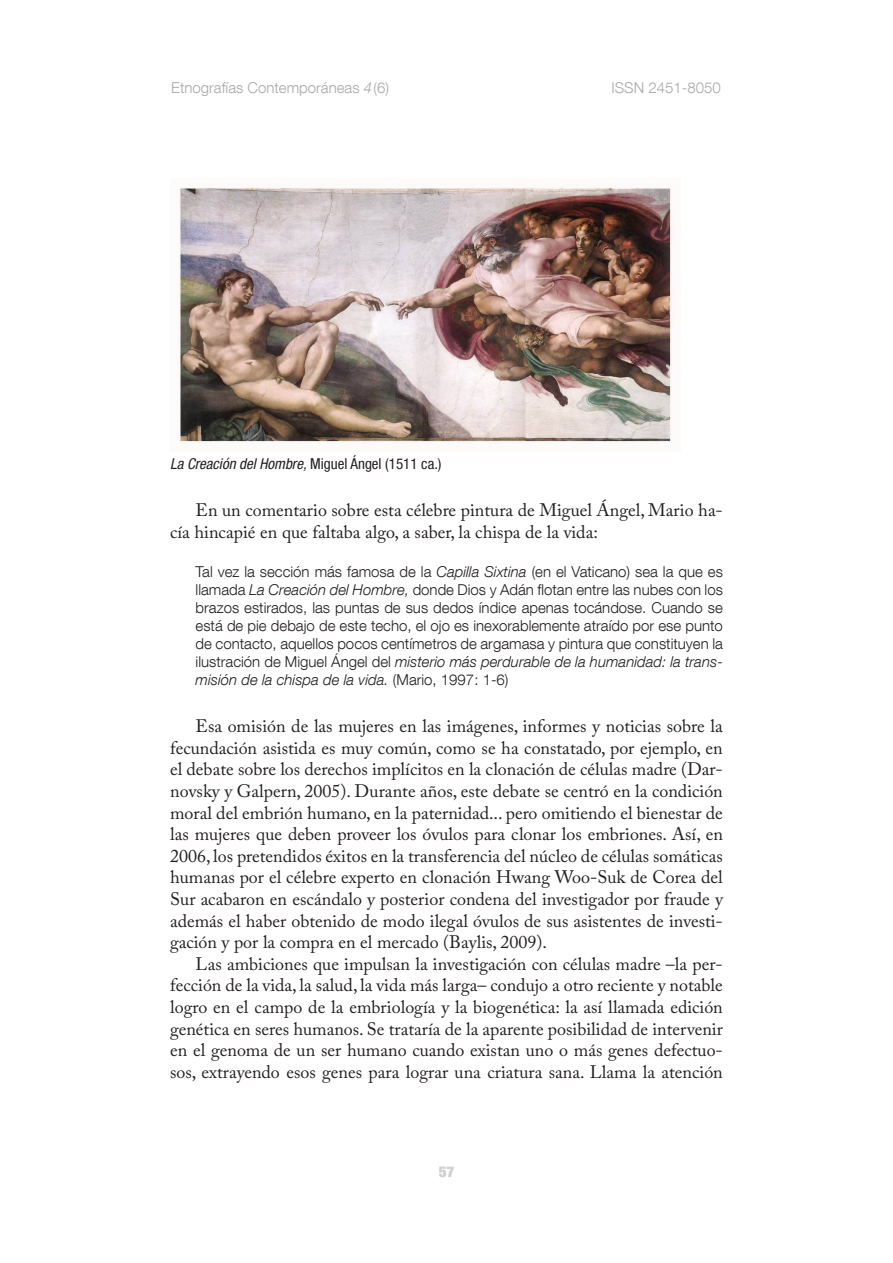
<style>
.page{position:relative;width:893px;height:1263px;background:#fff}
.page>*{position:absolute;margin:0;border:0;box-sizing:border-box;transform-origin:0 0}
.txt_Normal{font:18px/21.6px "Adobe Caslon Pro";color:#231f20;text-align:justify}
.txt_Citation{font:300 15px/18px "Helvetica Neue LT Com";color:#231f20;text-align:justify}
.t1{font:300 15px "Helvetica Neue LT Com";color:#a8a9ab}
.titre_figure{font:italic condensed 15px "Helvetica Neue LT Com";color:#231f20}
.t2{font:900 condensed 15px "Helvetica Neue LT Com";color:#cfd0d1}
.s1{font-style:italic}
.s2{font-style:normal}
</style>
<div class="page">
<img style="left:176px;top:184px;width:496px;height:260px">
<p class="t1" style="left:171px;top:78px;width:219px">Etnografías Contemporáneas <span class="s1">4</span> (6)</p>
<p class="t1" style="left:611px;top:78px;width:111px">ISSN 2451-8050</p>
<p class="titre_figure" style="left:170px;top:455px;width:273px">La Creación del Hombre, <span class="s2">Miguel Ángel (1511 ca.)</span></p>
<p class="txt_Normal" style="left:170px;top:499px;width:554px;text-indent:26px">En un comentario sobre esta célebre pintura de Miguel Ángel, Mario ha&shy;cía hincapié en que faltaba algo, a saber, la chispa de la vida:</p>
<p class="txt_Citation" style="left:196px;top:563px;width:529px">Tal vez la sección más famosa de la <span class="s1">Capilla Sixtina</span> (en el Vaticano) sea la que es llamada <span class="s1">La Creación del Hombre,</span> donde Dios y Adán flotan entre las nubes con los brazos estirados, las puntas de sus dedos índice apenas tocándose. Cuando se está de pie debajo de este techo, el ojo es inexorablemente atraído por ese punto de contacto, aquellos pocos centímetros de argamasa y pintura que constituyen la ilustración de Miguel Ángel del <span class="s1">misterio más perdurable de la humanidad: la trans&shy;misión de la chispa de la vida.</span> (Mario, 1997: 1-6)</p>
<p class="txt_Normal" style="left:170px;top:715px;width:554px;text-indent:26px">Esa omisión de las mujeres en las imágenes, informes y noticias sobre la fecundación asistida es muy común, como se ha constatado, por ejemplo, en el debate sobre los derechos implícitos en la clonación de células madre (Dar&shy;novsky y Galpern, 2005). Durante años, este debate se centró en la condición moral del embrión humano, en la paternidad... pero omitiendo el bienestar de las mujeres que deben proveer los óvulos para clonar los embriones. Así, en 2006, los pretendidos éxitos en la transferencia del núcleo de células somáticas humanas por el célebre experto en clonación Hwang Woo-Suk de Corea del Sur acabaron en escándalo y posterior condena del investigador por fraude y además el haber obtenido de modo ilegal óvulos de sus asistentes de investi&shy;gación y por la compra en el mercado (Baylis, 2009).</p>
<p class="txt_Normal" style="left:170px;top:953px;width:554px;text-indent:26px">Las ambiciones que impulsan la investigación con células madre –la per&shy;fección de la vida, la salud, la vida más larga– condujo a otro reciente y notable logro en el campo de la embriología y la biogenética: la así llamada edición genética en seres humanos. Se trataría de la aparente posibilidad de intervenir en el genoma de un ser humano cuando existan uno o más genes defectuo&shy;sos, extrayendo esos genes para lograr una criatura sana. Llama la atención</p>
<p class="t2" style="left:439px;top:1162px;width:17px">57</p>
</div>
